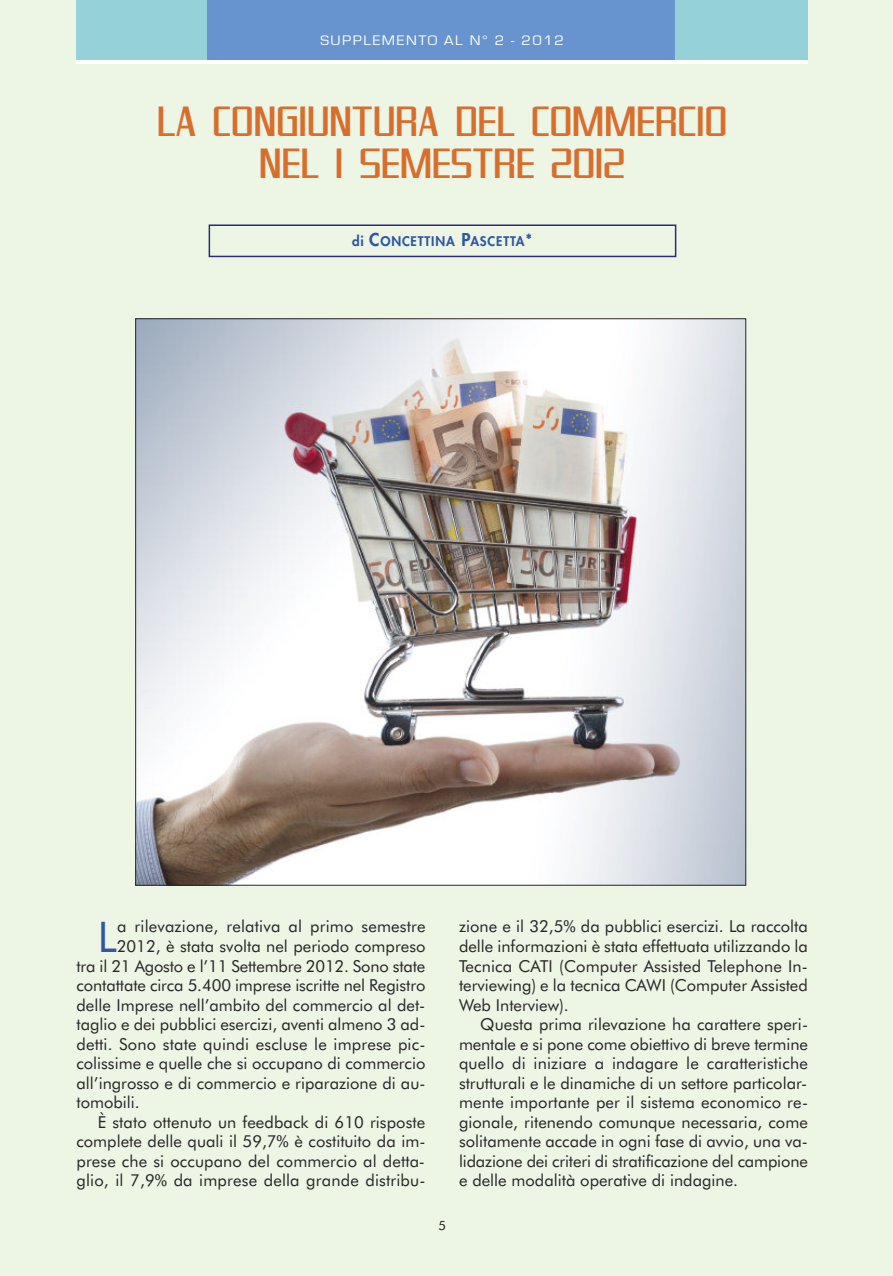
<style>
.page{position:relative;width:893px;height:1276px;background:#edf5e5}
.page>*{position:absolute;margin:0;border:0;box-sizing:border-box;transform-origin:0 0}
.t1{font:43.8px/42.5px "SF Theramin Gothic";letter-spacing:.025em;color:#d86e2d;text-align:center;scale:.83 1}
.t2{font:42.15px "Futura BT";color:#2e57a4}
.t3{font:16.5px/19.5px "Futura BT";color:#272627;text-align:justify}
.t4{font:14.25px "Eurostile";letter-spacing:.1em;color:#fff;scale:1.09 1}
.t5{font:800 12.9px "Futura";letter-spacing:.065em;color:#2e57a4}
.t6{font:12.75px "Futura BT";color:#272627}
.s1{font-size:13.5px}
.s2{font-size:17.25px}
.s3{font-size:16.5px}
</style>
<div class="page">
<div style="left:77px;top:0;width:731px;height:64px;background:#fff"></div>
<div style="left:77px;top:0;width:731px;height:60px;background:#95d1d9"></div>
<div style="left:208px;top:0;width:467px;height:60px;background:#6794ce"></div>
<div style="left:209px;top:224px;width:467px;height:33px;border:2px solid #2b2b7a"></div>
<img style="left:137px;top:320px;width:607px;height:563px">
<p class="t4" style="left:320px;top:33px;width:225px">SUPPLEMENTO AL N° 2 - 2012</p>
<h1 class="t1" style="left:157px;top:103px;width:687px">LA CONGIUNTURA DEL COMMERCIO<br>NEL I SEMESTRE 2012</h1>
<p class="t5" style="left:352px;top:235px;width:182px"><span class="s1">di</span> <span class="s2">C</span>ONCETTINA <span class="s2">P</span>ASCETTA<span class="s3">*</span></p>
<h2 class="t2" style="left:98px;top:920px;width:21px">L</h2>
<p class="t3" style="left:117px;top:918px;width:310px">a rilevazione, relativa al primo semestre</p>
<p class="t3" style="left:117px;top:938px;width:310px">2012, è stata svolta nel periodo compreso</p>
<p class="t3" style="left:77px;top:957px;width:350px">tra il 21 Agosto e l’11 Settembre 2012. Sono state</p>
<p class="t3" style="left:77px;top:977px;width:350px">contattate circa 5.400 imprese iscritte nel Registro</p>
<p class="t3" style="left:77px;top:996px;width:350px">delle Imprese nell’ambito del commercio al det-</p>
<p class="t3" style="left:77px;top:1016px;width:350px">taglio e dei pubblici esercizi, aventi almeno 3 ad-</p>
<p class="t3" style="left:77px;top:1035px;width:350px">detti. Sono state quindi escluse le imprese pic-</p>
<p class="t3" style="left:77px;top:1054px;width:350px">colissime e quelle che si occupano di commercio</p>
<p class="t3" style="left:77px;top:1074px;width:350px">all’ingrosso e di commercio e riparazione di au-</p>
<p class="t3" style="left:77px;top:1093px;width:65px">tomobili.</p>
<p class="t3" style="left:98px;top:1113px;width:329px">È stato ottenuto un feedback di 610 risposte</p>
<p class="t3" style="left:76px;top:1132px;width:350px">complete delle quali il 59,7% è costituito da im-</p>
<p class="t3" style="left:76px;top:1152px;width:350px">prese che si occupano del commercio al detta-</p>
<p class="t3" style="left:76px;top:1171px;width:350px">glio, il 7,9% da imprese della grande distribu-</p>
<p class="t6" style="left:438px;top:1220px;width:9px">5</p>
<p class="t3" style="left:459px;top:918px;width:350px">zione e il 32,5% da pubblici esercizi. La raccolta delle informazioni è stata effettuata utilizzando la Tecnica CATI (Computer Assisted Telephone In&shy;terviewing) e la tecnica CAWI (Computer Assisted Web Interview).</p>
<p class="t3" style="left:459px;top:1015px;width:351px;text-indent:21px">Questa prima rilevazione ha carattere speri&shy;mentale e si pone come obiettivo di breve termine quello di iniziare a indagare le caratteristiche strutturali e le dinamiche di un settore particolar&shy;mente importante per il sistema economico re&shy;gionale, ritenendo comunque necessaria, come solitamente accade in ogni fase di avvio, una va&shy;lidazione dei criteri di stratificazione del campione e delle modalità operative di indagine.</p>
</div>
